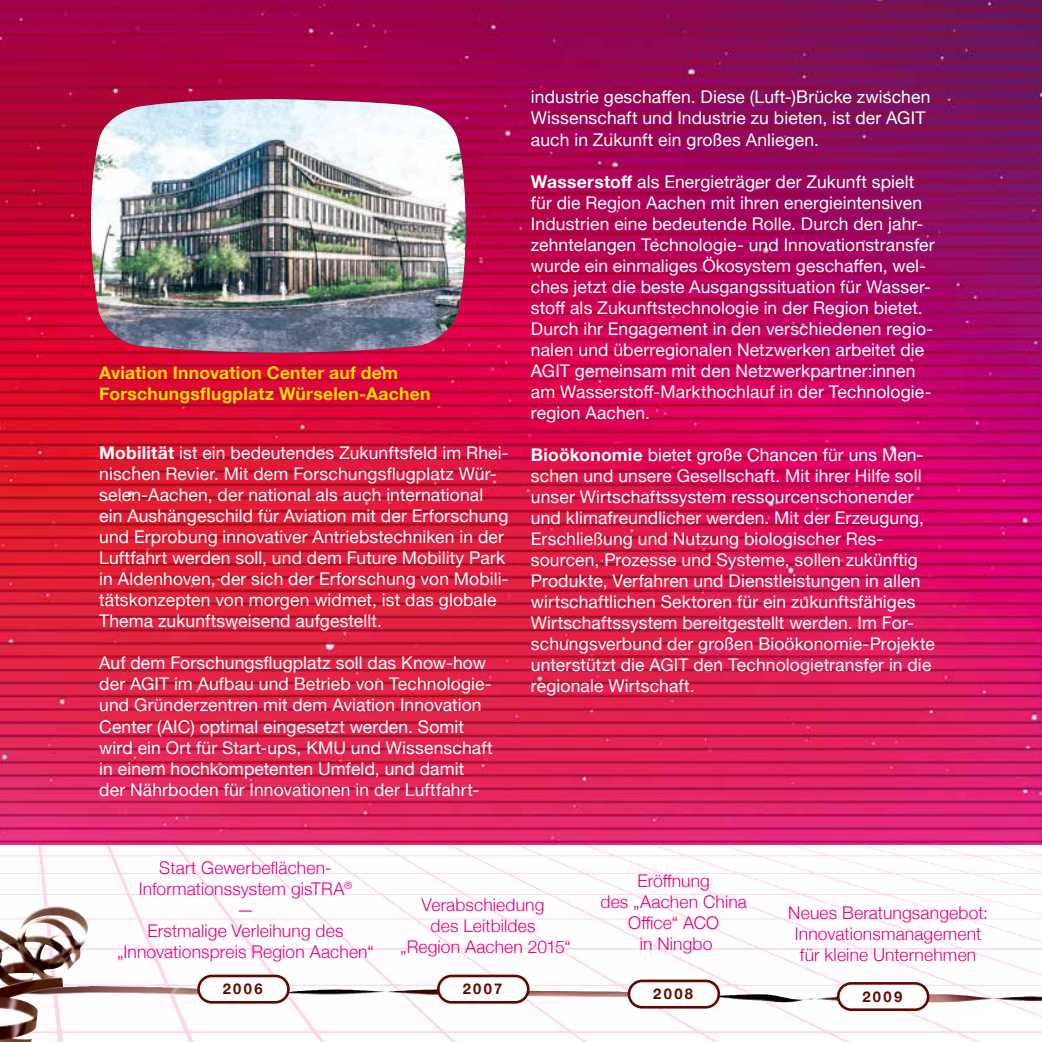
<style>
.page{position:relative;width:1042px;height:1042px;background:#fff}
.page>*{position:absolute;margin:0;border:0;box-sizing:border-box;transform-origin:0 0}
.t1{font:17.5px/21px "Helvetica Neue";letter-spacing:.005em;color:#fff}
.t2{font:300 17.5px/21px "Helvetica Neue";letter-spacing:.005em;color:#e5007c;text-align:center}
.t3{font:700 17.5px/21px "Helvetica Neue";letter-spacing:.015em;color:#fd0}
.t4{font:700 14.7px "Helvetica Neue";letter-spacing:.16em;color:#600900}
.s1{font-weight:700}
</style>
<div class="page">
<img style="left:0;top:844px;width:1042px;height:198px">
<img style="left:61px;top:986px;width:744px;height:16px">
<img style="left:0;top:0;width:1042px;height:844px">
<img style="left:22px;top:906px;width:31px;height:15px">
<img style="left:0;top:977px;width:61px;height:35px">
<div style="left:199px;top:976px;width:89px;height:26px;background:#fff;border-radius:13px"></div>
<div style="left:197px;top:974px;width:93px;height:29px;border:3px solid #600900;border-radius:13px"></div>
<div style="left:438px;top:976px;width:90px;height:26px;background:#fff;border-radius:13px"></div>
<div style="left:437px;top:974px;width:92px;height:29px;border:3px solid #600900;border-radius:13px"></div>
<div style="left:629px;top:981px;width:90px;height:26px;background:#fff;border-radius:13px"></div>
<div style="left:628px;top:979px;width:92px;height:29px;border:3px solid #600900;border-radius:13px"></div>
<img style="left:91px;top:99px;width:374px;height:253px">
<div style="left:838px;top:983px;width:90px;height:26px;background:#fff;border-radius:13px"></div>
<div style="left:837px;top:982px;width:92px;height:29px;border:3px solid #600900;border-radius:13px"></div>
<p class="t3" style="left:99px;top:363px;width:333px">Aviation Innovation Center auf dem<br>Forschungsflugplatz Würselen-Aachen</p>
<p class="t1" style="left:99px;top:444px;width:411px"><span class="s1">Mobilität</span> ist ein bedeutendes Zukunftsfeld im Rhei&shy;nischen Revier. Mit dem Forschungsflugplatz Wür&shy;selen-Aachen, der national als auch international ein Aushängeschild für Aviation mit der Erforschung und Erprobung innovativer Antriebstechniken in der Luftfahrt werden soll, und dem Future Mobility Park in Aldenhoven, der sich der Erforschung von Mobili&shy;tätskonzepten von morgen widmet, ist das globale Thema zukunftsweisend aufgestellt.</p>
<p class="t1" style="left:99px;top:654px;width:395px">Auf dem Forschungsflugplatz soll das Know-how der AGIT im Aufbau und Betrieb von Technologie&shy;und Gründerzentren mit dem Aviation Innovation Center (AIC) optimal eingesetzt werden. Somit wird ein Ort für Start-ups, KMU und Wissenschaft in einem hochkompetenten Umfeld, und damit der Nährboden für Innovationen in der Luftfahrt-</p>
<p class="t1" style="left:531px;top:88px;width:401px">industrie geschaffen. Diese (Luft-)Brücke zwischen<br>Wissenschaft und Industrie zu bieten, ist der AGIT auch in Zukunft ein großes Anliegen.</p>
<p class="t1" style="left:531px;top:172px;width:405px"><span class="s1">Wasserstoff</span> als Energieträger der Zukunft spielt für die Region Aachen mit ihren energieintensiven Industrien eine bedeutende Rolle. Durch den jahr&shy;zehntelangen Technologie- und Innovationstransfer wurde ein einmaliges Ökosystem geschaffen, wel&shy;ches jetzt die beste Ausgangssituation für Wasser&shy;stoff als Zukunftstechnologie in der Region bietet.<br>Durch ihr Engagement in den verschiedenen regio&shy;nalen und überregionalen Netzwerken arbeitet die AGIT gemeinsam mit den Netzwerkpartner:innen am Wasserstoff-Markthochlauf in der Technologie&shy;region Aachen.</p>
<p class="t1" style="left:531px;top:445px;width:405px"><span class="s1">Bioökonomie</span> bietet große Chancen für uns Men&shy;schen und unsere Gesellschaft. Mit ihrer Hilfe soll unser Wirtschaftssystem ressourcenschonender und klimafreundlicher werden. Mit der Erzeugung, Erschließung und Nutzung biologischer Res&shy;sourcen, Prozesse und Systeme, sollen zukünftig Produkte, Verfahren und Dienstleistungen in allen wirtschaftlichen Sektoren für ein zukunftsfähiges Wirtschaftssystem bereitgestellt werden. Im For&shy;schungsverbund der großen Bioökonomie-Projekte unterstützt die AGIT den Technologietransfer in die regionale Wirtschaft.</p>
<p class="t2" style="left:117px;top:856px;width:258px">Start Gewerbeflächen-<br>Informationssystem gisTRA<sup>®<br></sup>—<br>Erstmalige Verleihung des „Innovationspreis Region Aachen“</p>
<p class="t4" style="left:223px;top:977px;width:42px">2006</p>
<p class="t2" style="left:400px;top:893px;width:172px">Verabschiedung<br>des Leitbildes<br>„Region Aachen 2015“</p>
<p class="t4" style="left:463px;top:977px;width:41px">2007</p>
<p class="t2" style="left:600px;top:869px;width:148px">Eröffnung<br>des „Aachen China<br>Office“ ACO<br>in Ningbo</p>
<p class="t4" style="left:653px;top:982px;width:42px">2008</p>
<p class="t2" style="left:788px;top:900px;width:201px">Neues Beratungsangebot:<br>Innovationsmanagement für kleine Unternehmen</p>
<p class="t4" style="left:862px;top:985px;width:41px">2009</p>
</div>
